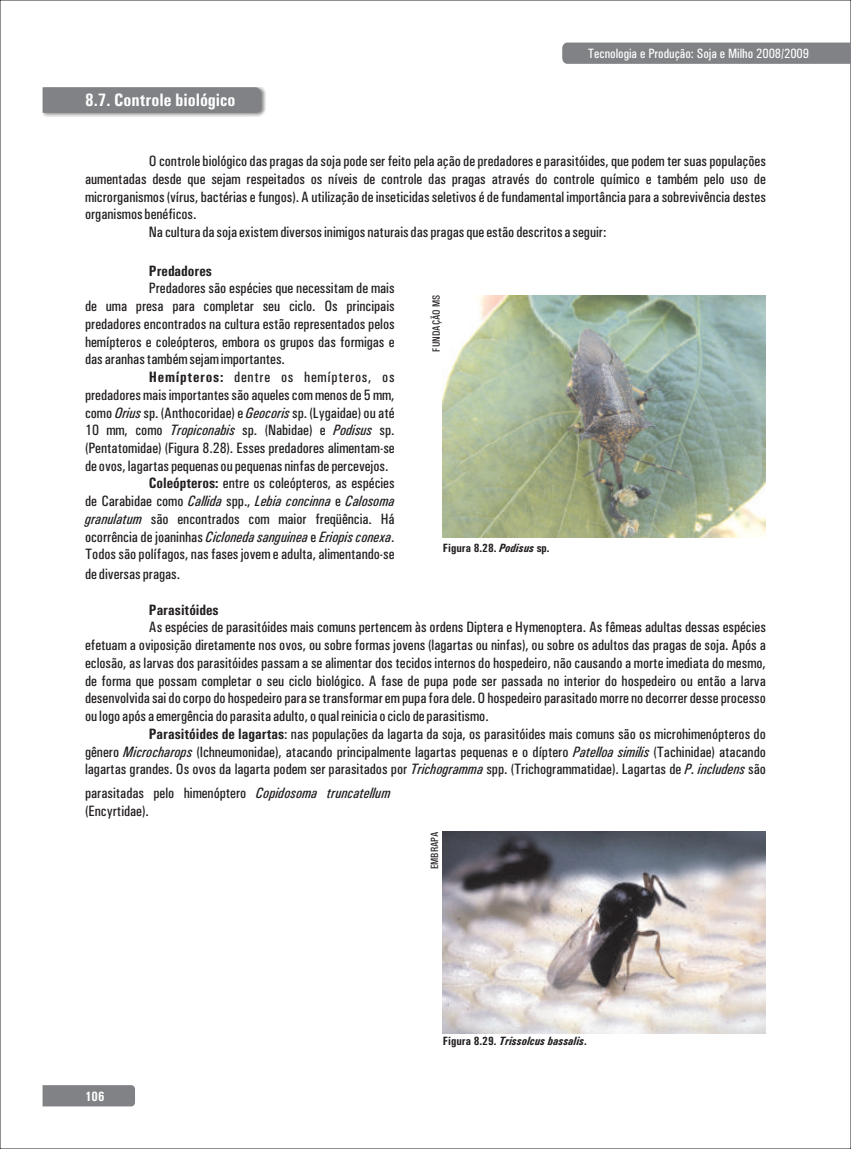
<style>
.page{position:relative;width:851px;height:1149px;background:#fff}
.page>*{position:absolute;margin:0;border:0;box-sizing:border-box;transform-origin:0 0}
.t1{font:500 condensed 18px "Univers";color:#fff}
.t2{font:500 condensed 15px/17.7px "Univers";color:#231f20}
.t3{font:italic 500 condensed 15px "Univers";color:#231f20}
.t4{font:500 condensed 15px "Univers";letter-spacing:.05em;color:#231f20}
.t5{font:500 condensed 15px "Univers";color:#231f20}
.t6{font:500 condensed 13.5px "Univers";color:#fff}
.t7{font:500 condensed 13.5px "Univers";color:#fff}
.t8{font:italic 500 condensed 12px "Univers";color:#231f20}
.t9{font:500 condensed 12px "Univers";color:#231f20}
.t10{font:500 condensed 10.5px "Univers";color:#231f20}
.s1{font-style:inherit}
.s2{font-style:italic}
.s3{font-style:normal}
</style>
<div class="page">
<img style="left:443px;top:831px;width:322px;height:201px">
<div style="left:562px;top:43px;width:288px;height:21px;background:#808285"></div>
<img style="left:443px;top:295px;width:322px;height:242px">
<img style="left:44px;top:87px;width:221px;height:30px">
<div style="left:43px;top:87px;width:217px;height:26px;background:#808285"></div>
<div style="left:43px;top:1085px;width:92px;height:21px;background:#808285"></div>
<p class="t1" style="left:85px;top:93px;width:152px">8.7. Controle biológico</p>
<p class="t6" style="left:587px;top:48px;width:223px">Tecnologia e Produção: Soja e Milho 2008/2009</p>
<p class="t2" style="left:149px;top:153px;width:618px">O controle biológico das pragas da soja pode ser feito pela ação de predadores e parasitóides, que podem ter suas populações</p>
<p class="t2" style="left:85px;top:171px;width:682px">aumentadas desde que sejam respeitados os níveis de controle das pragas através do controle químico e também pelo uso de</p>
<p class="t2" style="left:85px;top:189px;width:682px">microrganismos (vírus, bactérias e fungos). A utilização de inseticidas seletivos é de fundamental importância para a sobrevivência destes</p>
<p class="t2" style="left:85px;top:207px;width:113px">organismos benéficos.</p>
<p class="t2" style="left:149px;top:224px;width:459px">Na cultura da soja existem diversos inimigos naturais das pragas que estão descritos a seguir:</p>
<p class="t5" style="left:149px;top:265px;width:65px">Predadores</p>
<p class="t2" style="left:149px;top:281px;width:247px">Predadores são espécies que necessitam de mais</p>
<p class="t2" style="left:85px;top:298px;width:311px">de uma presa para completar seu ciclo. Os principais</p>
<p class="t2" style="left:85px;top:316px;width:311px">predadores encontrados na cultura estão representados pelos</p>
<p class="t2" style="left:85px;top:334px;width:311px">hemípteros e coleópteros, embora os grupos das formigas e</p>
<p class="t2" style="left:85px;top:351px;width:201px">das aranhas também sejam importantes.</p>
<p class="t4" style="left:149px;top:371px;width:247px"><span class="s1">Hemípteros:</span> dentre os hemípteros, os</p>
<p class="t2" style="left:85px;top:387px;width:311px">predadores mais importantes são aqueles com menos de 5 mm,</p>
<p class="t2" style="left:85px;top:405px;width:311px">como <span class="s2">Orius</span> sp. (Anthocoridae) e <span class="s2">Geocoris</span> sp. (Lygaidae) ou até</p>
<p class="t2" style="left:85px;top:422px;width:311px">10 mm, como <span class="s2">Tropiconabis</span> sp. (Nabidae) e <span class="s2">Podisus</span> sp.</p>
<p class="t2" style="left:85px;top:440px;width:311px">(Pentatomidae) (Figura 8.28). Esses predadores alimentam-se</p>
<p class="t2" style="left:85px;top:458px;width:305px">de ovos, lagartas pequenas ou pequenas ninfas de percevejos.</p>
<p class="t2" style="left:149px;top:475px;width:247px"><span class="s1">Coleópteros:</span> entre os coleópteros, as espécies</p>
<p class="t3" style="left:85px;top:495px;width:311px"><span class="s3">de Carabidae como</span> Callida <span class="s3">spp.,</span> Lebia concinna <span class="s3">e</span> Calosoma</p>
<p class="t2" style="left:85px;top:511px;width:311px"><span class="s2">granulatum</span> são encontrados com maior freqüência. Há</p>
<p class="t3" style="left:85px;top:531px;width:311px"><span class="s3">ocorrência de joaninhas</span> Cicloneda sanguinea <span class="s3">e</span> Eriopis conexa<span class="s3">.</span></p>
<p class="t2" style="left:85px;top:546px;width:311px">Todos são polífagos, nas fases jovem e adulta, alimentando-se</p>
<p class="t10" style="left:432px;top:351px;width:58px;rotate:-90deg">FUNDAÇÃO MS</p>
<p class="t9" style="left:443px;top:543px;width:108px">Figura 8.28. <span class="s2">Podisus</span> sp.</p>
<p class="t2" style="left:85px;top:566px;width:96px">de diversas pragas.</p>
<p class="t5" style="left:149px;top:604px;width:71px">Parasitóides</p>
<p class="t2" style="left:149px;top:619px;width:618px">As espécies de parasitóides mais comuns pertencem às ordens Diptera e Hymenoptera. As fêmeas adultas dessas espécies</p>
<p class="t2" style="left:85px;top:637px;width:682px">efetuam a oviposição diretamente nos ovos, ou sobre formas jovens (lagartas ou ninfas), ou sobre os adultos das pragas de soja. Após a</p>
<p class="t2" style="left:85px;top:655px;width:682px">eclosão, as larvas dos parasitóides passam a se alimentar dos tecidos internos do hospedeiro, não causando a morte imediata do mesmo,</p>
<p class="t2" style="left:85px;top:672px;width:682px">de forma que possam completar o seu ciclo biológico. A fase de pupa pode ser passada no interior do hospedeiro ou então a larva</p>
<p class="t2" style="left:85px;top:690px;width:682px">desenvolvida sai do corpo do hospedeiro para se transformar em pupa fora dele. O hospedeiro parasitado morre no decorrer desse processo</p>
<p class="t2" style="left:85px;top:708px;width:405px">ou logo após a emergência do parasita adulto, o qual reinicia o ciclo de parasitismo.</p>
<p class="t2" style="left:149px;top:726px;width:618px"><span class="s1">Parasitóides de lagartas</span>: nas populações da lagarta da soja, os parasitóides mais comuns são os microhimenópteros do</p>
<p class="t2" style="left:85px;top:743px;width:682px">gênero <span class="s2">Microcharops</span> (Ichneumonidae), atacando principalmente lagartas pequenas e o díptero <span class="s2">Patelloa similis</span> (Tachinidae) atacando</p>
<p class="t2" style="left:85px;top:761px;width:682px">lagartas grandes. Os ovos da lagarta podem ser parasitados por <span class="s2">Trichogramma</span> spp. (Trichogrammatidae). Lagartas de <span class="s2">P. includens</span> são</p>
<p class="t2" style="left:85px;top:785px;width:307px">parasitadas pelo himenóptero <span class="s2">Copidosoma truncatellum </span>(Encyrtidae).</p>
<p class="t10" style="left:430px;top:869px;width:39px;rotate:-90deg">EMBRAPA</p>
<p class="t7" style="left:85px;top:1091px;width:21px">106</p>
<p class="t8" style="left:443px;top:1036px;width:145px"><span class="s3">Figura 8.29.</span> Trissolcus bassalis<span class="s3">.</span></p>
</div>
